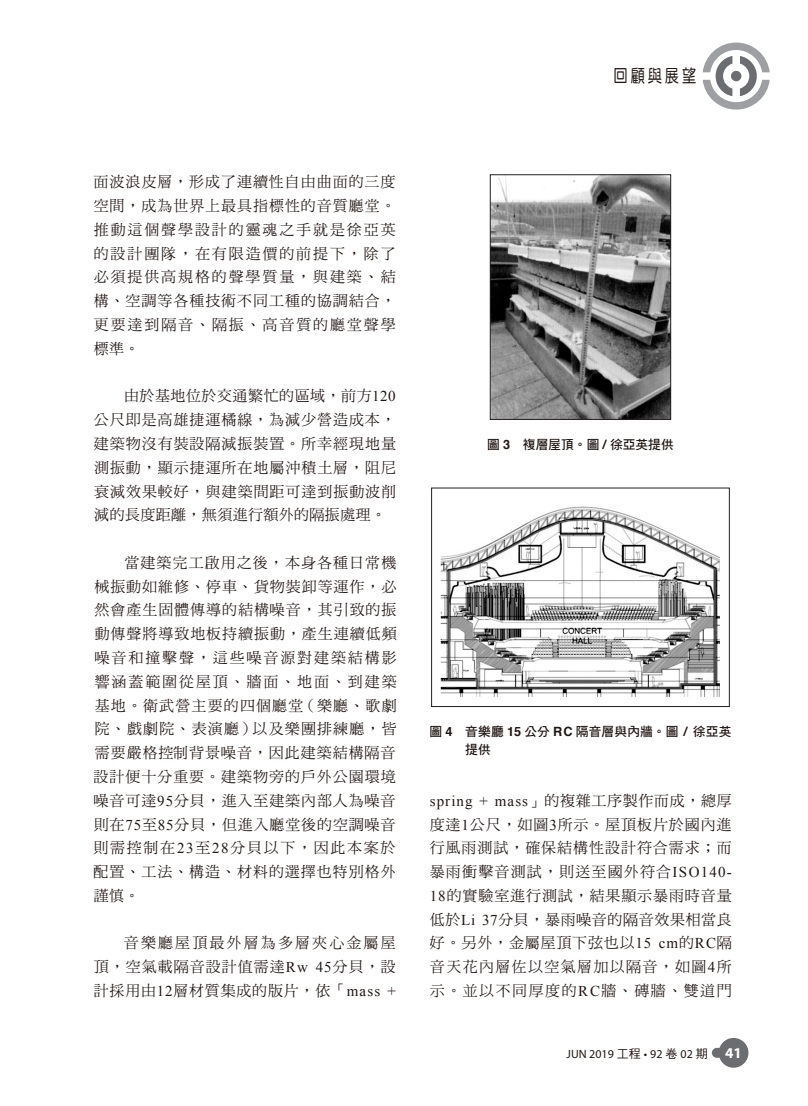
<style>
.page{position:relative;width:808px;height:1106px;background:#fff}
.page>*{position:absolute;margin:0;border:0;box-sizing:border-box;transform-origin:0 0}
.t1{font:17.85px "DF Yuan Std W5";letter-spacing:.2em;color:#211613;scale:.8 1}
.t2{font:15px/23.9px "DF Ming Std W5";letter-spacing:.065em;color:#211613;text-align:justify}
.t3{font:700 15px "Myriad Pro";color:#fff}
.t4{font:12.75px/18px "DF Hei Std W7";letter-spacing:.01em;color:#211613}
.t5{font:12px "Myriad Pro";color:#211613}
.s1{font-family:"Times New Roman"}
.s2{font-family:"Helvetica";font-weight:700}
.s3{font-family:"DF Hei Std W5"}
</style>
<div class="page">
<div style="left:719px;top:1037px;width:29px;height:30px;background:#6c6d70;border-radius:50%"></div>
<div style="left:712px;top:1047px;width:26px;height:10px;background:#6c6d70;border-radius:5px"></div>
<svg style="left:703px;top:43px;width:67px;height:67px"></svg>
<img style="left:492px;top:176px;width:177px;height:242px">
<div style="left:490px;top:174px;width:181px;height:246px;border:1px solid #231f20"></div>
<img style="left:440px;top:506px;width:280px;height:191px">
<div style="left:431px;top:487px;width:299px;height:220px;border:1px solid #231f20"></div>
<p class="t1" style="left:614px;top:66px;width:105px">回顧與展望</p>
<p class="t2" style="left:94px;top:170px;width:304px">面波浪皮層，形成了連續性自由曲面的三度空間，成為世界上最具指標性的音質廳堂。推動這個聲學設計的靈魂之手就是徐亞英的設計團隊，在有限造價的前提下，除了必須提供高規格的聲學質量，與建築、結構、空調等各種技術不同工種的協調結合，更要達到隔音、隔振、高音質的廳堂聲學標準。</p>
<p class="t2" style="left:94px;top:384px;width:304px;text-indent:30px">由於基地位於交通繁忙的區域，前方<span class="s1">120</span>公尺即是高雄捷運橘線，為減少營造成本，建築物沒有裝設隔減振裝置。所幸經現地量測振動，顯示捷運所在地屬沖積土層，阻尼衰減效果較好，與建築間距可達到振動波削減的長度距離，無須進行額外的隔振處理。</p>
<p class="t2" style="left:94px;top:550px;width:305px;text-indent:31px">當建築完工啟用之後，本身各種日常機械振動如維修、停車、貨物裝卸等運作，必然會產生固體傳導的結構噪音，其引致的振動傳聲將導致地板持續振動，產生連續低頻噪音和撞擊聲，這些噪音源對建築結構影響涵蓋範圍從屋頂、牆面、地面、到建築基地。衛武營主要的四個廳堂（樂廳、歌劇院、戲劇院、表演廳）以及樂團排練廳，皆需要嚴格控制背景噪音，因此建築結構隔音設計便十分重要。建築物旁的戶外公園環境噪音可達<span class="s1">95</span>分貝，進入至建築內部人為噪音則在<span class="s1">75</span>至<span class="s1">85</span>分貝，但進入廳堂後的空調噪音則需控制在<span class="s1">23</span>至<span class="s1">28</span>分貝以下，因此本案於配置、工法、構造、材料的選擇也特別格外謹慎。</p>
<p class="t2" style="left:94px;top:931px;width:304px;text-indent:30px">音樂廳屋頂最外層為多層夾心金屬屋頂，空氣載隔音設計值需達<span class="s1">Rw 45</span>分貝，設計採用由<span class="s1">12</span>層材質集成的版片，依「<span class="s1">mass +</span></p>
<p class="t4" style="left:487px;top:435px;width:188px">圖 <span class="s2">3</span> 複層屋頂。圖 <span class="s2">/</span> 徐亞英提供</p>
<p class="t4" style="left:465px;top:722px;width:268px;text-indent:-36px">圖 <span class="s2">4</span> 音樂廳 <span class="s2">15</span> 公分 <span class="s2">RC</span> 隔音層與內牆。圖 <span class="s2">/</span> 徐亞英提供</p>
<p class="t2" style="left:430px;top:788px;width:304px"><span class="s1">spring + mass</span>」的複雜工序製作而成，總厚度達<span class="s1">1</span>公尺，如圖<span class="s1">3</span>所示。屋頂板片於國內進行風雨測試，確保結構性設計符合需求；而暴雨衝擊音測試，則送至國外符合<span class="s1">ISO140- 18</span>的實驗室進行測試，結果顯示暴雨時音量低於<span class="s1">Li 37</span>分貝，暴雨噪音的隔音效果相當良好。另外，金屬屋頂下弦也以<span class="s1">15 cm</span>的<span class="s1">RC</span>隔音天花內層佐以空氣層加以隔音，如圖<span class="s1">4</span>所示。並以不同厚度的<span class="s1">RC</span>牆、磚牆、雙道門</p>
<p class="t5" style="left:567px;top:1046px;width:143px">JUN 2019 <span class="s3">工程</span> • 92 <span class="s3">卷</span> 02 <span class="s3">期</span></p>
<p class="t3" style="left:725px;top:1043px;width:18px">41</p>
</div>
